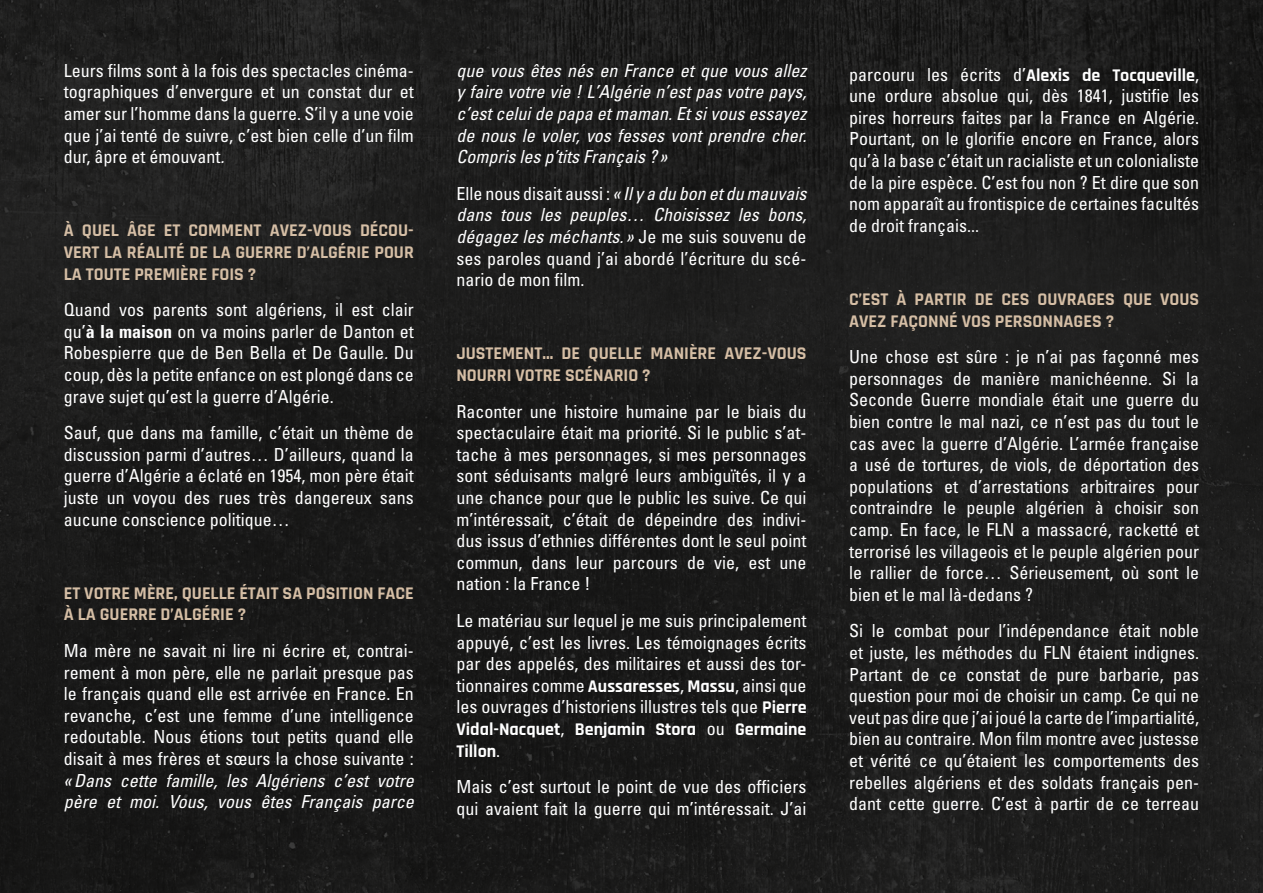
<style>
.page{position:relative;width:1263px;height:893px;background:#1c1c1b}
.page>*{position:absolute;margin:0;border:0;box-sizing:border-box;transform-origin:0 0}
.t1{font:condensed 18px/21.6px "Univers LT Std";color:#fff;text-align:justify}
.t2{font:italic condensed 18px/21.6px "Univers LT Std";color:#fff}
.t3{font:700 18px/21.6px "Rajdhani";color:#d5bea5}
.t4{font:700 18px/21.6px "Rajdhani";color:#fff}
.s1{font-style:italic}
.s2{font-weight:700}
.s3{font-family:"Rajdhani";font-weight:700;font-stretch:normal}
.s4{font-family:"Univers LT Std";font-weight:400;font-stretch:condensed}
</style>
<div class="page">
<p class="t1" style="left:64px;top:59px;width:352px">Leurs films sont à la fois des spectacles cinéma&shy;tographiques d’envergure et un constat dur et amer sur l’homme dans la guerre. S’il y a une voie que j’ai tenté de suivre, c’est bien celle d’un film dur, âpre et émouvant<span class="s1">.</span></p>
<p class="t3" style="left:64px;top:220px;width:352px;text-align:justify">À QUEL ÂGE ET COMMENT AVEZ-VOUS DÉCOU-VERT LA RÉALITÉ DE LA GUERRE D’ALGÉRIE POUR LA TOUTE PREMIÈRE FOIS ?</p>
<p class="t1" style="left:64px;top:299px;width:352px">Quand vos parents sont algériens, il est clair qu’<span class="s2">à la maison</span> on va moins parler de Danton et Robespierre que de Ben Bella et De Gaulle<span class="s1">.</span> Du coup, dès la petite enfance on est plongé dans ce grave sujet qu’est la guerre d’Algérie.</p>
<p class="t1" style="left:64px;top:422px;width:352px">Sauf, que dans ma famille, c’était un thème de discussion parmi d’autres… D’ailleurs, quand la guerre d’Algérie a éclaté en 1954, mon père était juste un voyou des rues très dangereux sans aucune conscience politique…</p>
<p class="t3" style="left:64px;top:583px;width:352px">ET VOTRE MÈRE, QUELLE ÉTAIT SA POSITION FACE<br>À LA GUERRE D’ALGÉRIE ?</p>
<p class="t1" style="left:64px;top:640px;width:352px">Ma mère ne savait ni lire ni écrire et, contrai&shy;rement à mon père, elle ne parlait presque pas le français quand elle est arrivée en France. En revanche, c’est une femme d’une intelligence redoutable. Nous étions tout petits quand elle disait à mes frères et sœurs la chose suivante :</p>
<p class="t2" style="left:64px;top:769px;width:352px">«Dans cette famille, les Algériens c’est votre père et moi. Vous, vous êtes Français parce</p>
<p class="t2" style="left:456px;top:60px;width:352px;text-align:justify">que vous êtes nés en France et que vous allez y faire votre vie ! L’Algérie n’est pas votre pays, c’est celui de papa et maman. Et si vous essayez de nous le voler, vos fesses vont prendre cher.<br>Compris les p’tits Français ? »</p>
<p class="t1" style="left:456px;top:182px;width:352px">Elle nous disait aussi : <span class="s1">« Il y a du bon et du mauvais dans tous les peuples… Choisissez les bons, dégagez les méchants. »</span> Je me suis souvenu de ses paroles quand j’ai abordé l’écriture du scé&shy;nario de mon film.</p>
<p class="t3" style="left:456px;top:343px;width:352px">JUSTEMENT… DE QUELLE MANIÈRE AVEZ-VOUS<br>NOURRI VOTRE SCÉNARIO ?</p>
<p class="t1" style="left:456px;top:400px;width:352px">Raconter une histoire humaine par le biais du spectaculaire était ma priorité. Si le public s’at&shy;tache à mes personnages, si mes personnages sont séduisants malgré leurs ambiguïtés, il y a une chance pour que le public les suive. Ce qui m’intéressait, c’était de dépeindre des indivi&shy;dus issus d’ethnies différentes dont le seul point commun, dans leur parcours de vie, est une nation : la France !</p>
<p class="t1" style="left:456px;top:610px;width:352px">Le matériau sur lequel je me suis principalement appuyé, c’est les livres. Les témoignages écrits par des appelés, des militaires et aussi des tor&shy;tionnaires comme <span class="s3">Aussaresses</span>, <span class="s3">Massu</span>, ainsi que les ouvrages d’historiens illustres tels que <span class="s3">Pierre</span></p>
<p class="t4" style="left:456px;top:719px;width:352px">Vidal-Nacquet<span class="s4">,</span> Benjamin Stora <span class="s4">ou</span> Germaine<br>Tillon<span class="s4">.</span></p>
<p class="t1" style="left:456px;top:776px;width:352px">Mais c’est surtout le point de vue des officiers qui avaient fait la guerre qui m’intéressait. J’ai</p>
<p class="t1" style="left:849px;top:63px;width:352px">parcouru les écrits d’<span class="s3">Alexis de Tocqueville</span>, une ordure absolue qui, dès 1841, justifie les pires horreurs faites par la France en Algérie.<br>Pourtant, on le glorifie encore en France, alors qu’à la base c’était un racialiste et un colonialiste de la pire espèce. C’est fou non ? Et dire que son nom apparaît au frontispice de certaines facultés de droit français...</p>
<p class="t3" style="left:849px;top:289px;width:352px">C’EST À PARTIR DE CES OUVRAGES QUE VOUS<br>AVEZ FAÇONNÉ VOS PERSONNAGES ?</p>
<p class="t1" style="left:849px;top:346px;width:352px">Une chose est sûre : je n’ai pas façonné mes personnages de manière manichéenne. Si la Seconde Guerre mondiale était une guerre du bien contre le mal nazi, ce n’est pas du tout le cas avec la guerre d’Algérie. L’armée française a usé de tortures, de viols, de déportation des populations et d’arrestations arbitraires pour contraindre le peuple algérien à choisir son camp. En face, le FLN a massacré, racketté et terrorisé les villageois et le peuple algérien pour le rallier de force… Sérieusement, où sont le bien et le mal là-dedans ?</p>
<p class="t1" style="left:849px;top:620px;width:352px">Si le combat pour l’indépendance était noble et juste, les méthodes du FLN étaient indignes.<br>Partant de ce constat de pure barbarie, pas question pour moi de choisir un camp. Ce qui ne veut pas dire que j’ai joué la carte de l’impartialité, bien au contraire. Mon film montre avec justesse et vérité ce qu’étaient les comportements des rebelles algériens et des soldats français pen&shy;dant cette guerre. C’est à partir de ce terreau</p>
</div>
